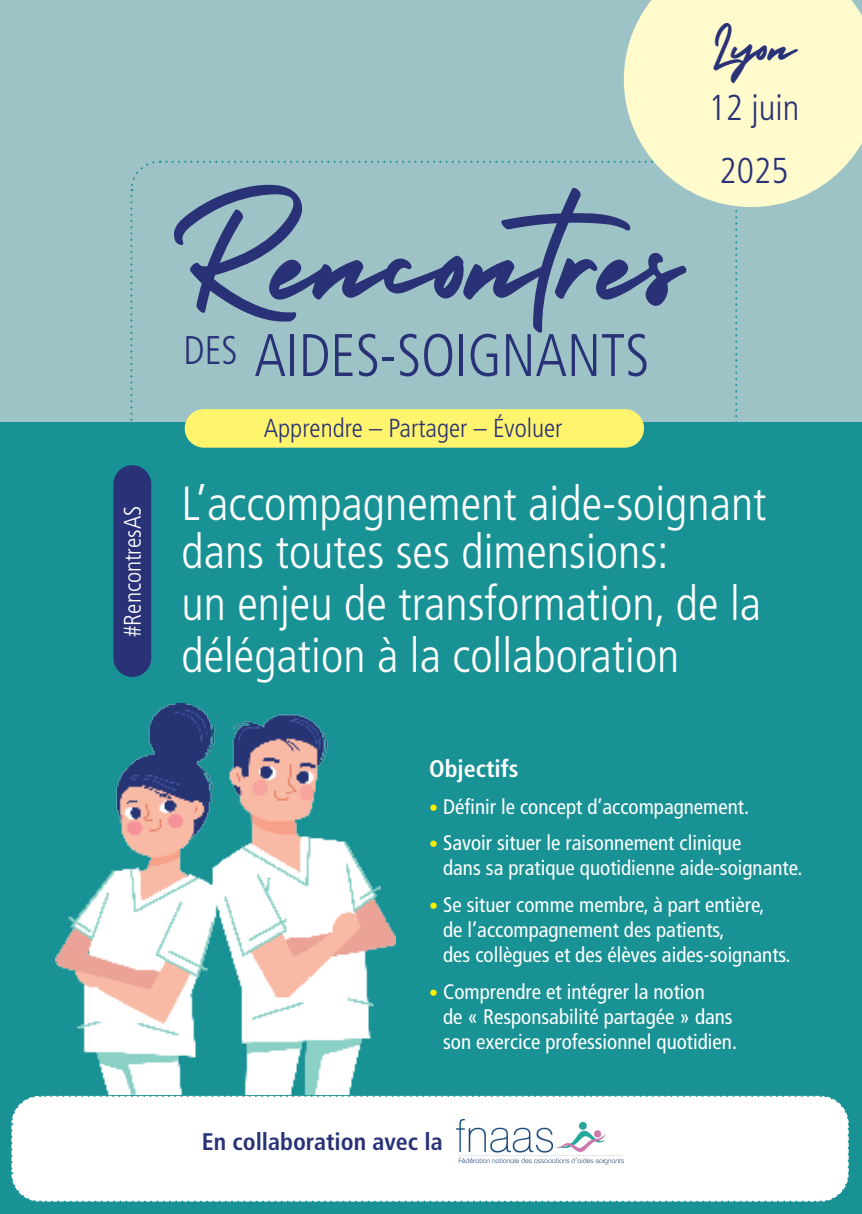
<style>
.page{position:relative;width:862px;height:1214px;background:#fff}
.page>*{position:absolute;margin:0;border:0;box-sizing:border-box;transform-origin:0 0}
.t1{font:103.2px "Holiday Free";color:#293276;scale:.95 1}
.t2{font:300 condensed 60px "Frutiger LT Std";color:#293276;scale:.95 1}
.t3{font:300 condensed 48px/50.6px "Frutiger LT Std";color:#fff}
.t4{font:300 condensed 36px/63.2px "Frutiger LT Std";color:#293276;text-align:center}
.t5{font:36px "Holiday Free";color:#293276}
.t6{font:300 condensed 26px "Frutiger LT Std";color:#293276}
.t7{font:700 condensed 24px "Frutiger LT Std";color:#293276}
.t8{font:300 condensed 24px "Frutiger LT Std";color:#fff}
.t9{font:700 condensed 24px "Frutiger LT Std";color:#fff}
.t10{font:condensed 21px/25.2px "Frutiger LT Std";color:#fff}
.s1{font-size:18px;color:#fff101}
</style>
<div class="page">
<div style="left:0;top:0;width:862px;height:1202px;background:#9ec3c6"></div>
<div style="left:0;top:422px;width:862px;height:791px;background:#199295"></div>
<svg style="left:130px;top:160px;width:608px;height:361px"></svg>
<div style="left:185px;top:409px;width:459px;height:38px;background:#fff46d;border-radius:19px"></div>
<div style="left:113px;top:465px;width:38px;height:212px;background:#293276;border-radius:19px"></div>
<svg style="left:624px;top:0;width:238px;height:207px;background:#f2f3cb"></svg>
<img style="left:55px;top:703px;width:340px;height:390px">
<div style="left:11px;top:1093px;width:838px;height:109px;background:#fff"></div>
<img style="left:457px;top:1119px;width:166px;height:45px">
<p class="t8" style="left:119px;top:637px;width:133px;rotate:-90deg">#RencontresAS</p>
<h1 class="t1" style="left:169px;top:193px;width:542px">Rencontres</h1>
<h2 class="t2" style="left:184px;top:321px;width:492px"><sup>DES</sup> AIDES-SOIGNANTS</h2>
<p class="t6" style="left:264px;top:413px;width:300px">Apprendre – Partager – Évoluer</p>
<h3 class="t5" style="left:712px;top:23px;width:86px">Lyon</h3>
<h3 class="t4" style="left:708px;top:77px;width:93px">12 juin<br>2025</h3>
<h3 class="t3" style="left:181px;top:478px;width:587px">L’accompagnement aide-soignant dans toutes ses dimensions:<br>un enjeu de transformation, de la délégation à la collaboration</h3>
<p class="t9" style="left:429px;top:754px;width:91px">Objectifs</p>
<p class="t10" style="left:429px;top:793px;width:321px"><span class="s1">•</span> Définir le concept d’accompagnement.</p>
<p class="t10" style="left:443px;top:830px;width:361px;text-indent:-14px"><span class="s1">•</span> Savoir situer le raisonnement clinique<br>dans sa pratique quotidienne aide-soignante.</p>
<p class="t10" style="left:443px;top:892px;width:349px;text-indent:-14px"><span class="s1">•</span> Se situer comme membre, à part entière,<br>de l’accompagnement des patients,<br>des collègues et des élèves aides-soignants.</p>
<p class="t10" style="left:443px;top:979px;width:295px;text-indent:-14px"><span class="s1">•</span> Comprendre et intégrer la notion<br>de « Responsabilité partagée » dans son exercice professionnel quotidien.</p>
<p class="t7" style="left:202px;top:1127px;width:242px">En collaboration avec la</p>
</div>
